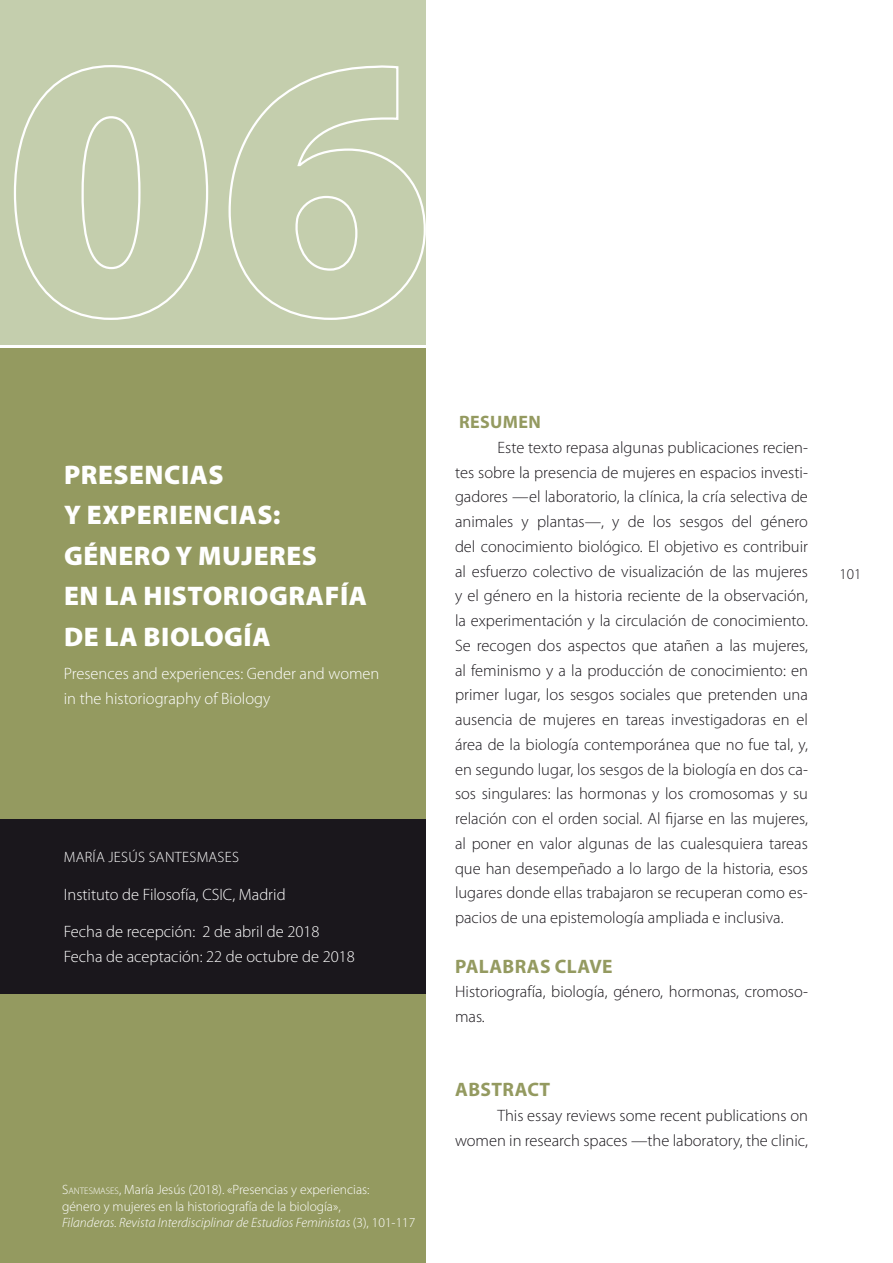
<style>
.page{position:relative;width:893px;height:1263px;background:#fff}
.page>*{position:absolute;margin:0;border:0;box-sizing:border-box;transform-origin:0 0}
.t1{font:900 27px/40.5px "Myriad Pro";letter-spacing:.02em;color:#fff}
.t2{font:700 19.5px "Myriad Pro";letter-spacing:.02em;color:#949a60}
.t3{font:700 18px "Myriad Pro";letter-spacing:.02em;color:#949a60}
.t4{font:300 16.5px/24.8px "Myriad Pro";color:#1a171c;text-align:justify}
.t5{font:300 16.5px/24.8px "Myriad Pro";color:#fff}
.t6{font:300 15px "Myriad Pro";letter-spacing:.02em;color:#fff}
.t7{font:300 15px "Myriad Pro";color:#1a171c}
.t8{font:300 13.5px/16.2px "Myriad Pro";color:#fff}
.s1{font-style:inherit}
.s2{font-size:9.45px}
.s3{font-style:italic}
</style>
<div class="page">
<div style="left:0;top:349px;width:425px;height:914px;background:#949a60"></div>
<div style="left:0;top:819px;width:425px;height:174px;background:#1a171c"></div>
<div style="left:0;top:0;width:425px;height:344px;background:#c4cead"></div>
<svg style="left:13px;top:65px;width:196px;height:255px"></svg>
<svg style="left:228px;top:65px;width:198px;height:256px"></svg>
<h1 class="t1" style="left:64px;top:455px;width:304px">PRESENCIAS<br>Y EXPERIENCIAS:<br>GÉNERO Y MUJERES<br>EN LA HISTORIOGRAFÍA<br>DE LA BIOLOGÍA</h1>
<p class="t5" style="left:64px;top:661px;width:317px">Presences and experiences: Gender and women in the historiography of Biology</p>
<p class="t6" style="left:64px;top:849px;width:120px">María Jes ús Santesmases</p>
<p class="t5" style="left:64px;top:882px;width:223px">Instituto de Filosofía, CSIC, Madrid</p>
<p class="t5" style="left:64px;top:920px;width:293px">Fecha de recepción: 2 de abril de 2018<br>Fecha de aceptación: 22 de octubre de 2018</p>
<p class="t8" style="left:62px;top:1182px;width:355px"><span class="s1">S</span><span class="s2">ANTESMASES</span>, María Jesús (2018). «Presencias y experiencias:<br>género y mujeres en la historiografía de la biología»,<br><span class="s3">Filanderas. Revista Interdisciplinar de Estudios Feministas</span> (3), 101-117</p>
<p class="t3" style="left:459px;top:410px;width:83px">RESUMEN</p>
<p class="t4" style="left:455px;top:435px;width:354px;text-indent:43px">Este texto repasa algunas publicaciones recien&shy;tes sobre la presencia de mujeres en espacios investi&shy;gadores —el laboratorio, la clínica, la cría selectiva de animales y plantas—, y de los sesgos del género del conocimiento biológico. El objetivo es contribuir al esfuerzo colectivo de visualización de las mujeres y el género en la historia reciente de la observación, la experimentación y la circulación de conocimiento.<br>Se recogen dos aspectos que atañen a las mujeres, al feminismo y a la producción de conocimiento: en primer lugar, los sesgos sociales que pretenden una ausencia de mujeres en tareas investigadoras en el área de la biología contemporánea que no fue tal, y, en segundo lugar, los sesgos de la biología en dos ca&shy;sos singulares: las hormonas y los cromosomas y su relación con el orden social. Al fijarse en las mujeres, al poner en valor algunas de las cualesquiera tareas que han desempeñado a lo largo de la historia, esos lugares donde ellas trabajaron se recuperan como es&shy;pacios de una epistemología ampliada e inclusiva.</p>
<p class="t2" style="left:455px;top:953px;width:159px">PALABRAS CLAVE</p>
<p class="t4" style="left:455px;top:980px;width:354px">Historiografía, biología, género, hormonas, cromoso&shy;mas.</p>
<p class="t2" style="left:455px;top:1077px;width:97px">ABSTRACT</p>
<p class="t4" style="left:455px;top:1103px;width:354px;text-align:right">This essay reviews some recent publications on women in research spaces —the laboratory, the clinic,</p>
<p class="t7" style="left:839px;top:565px;width:23px">101</p>
</div>
